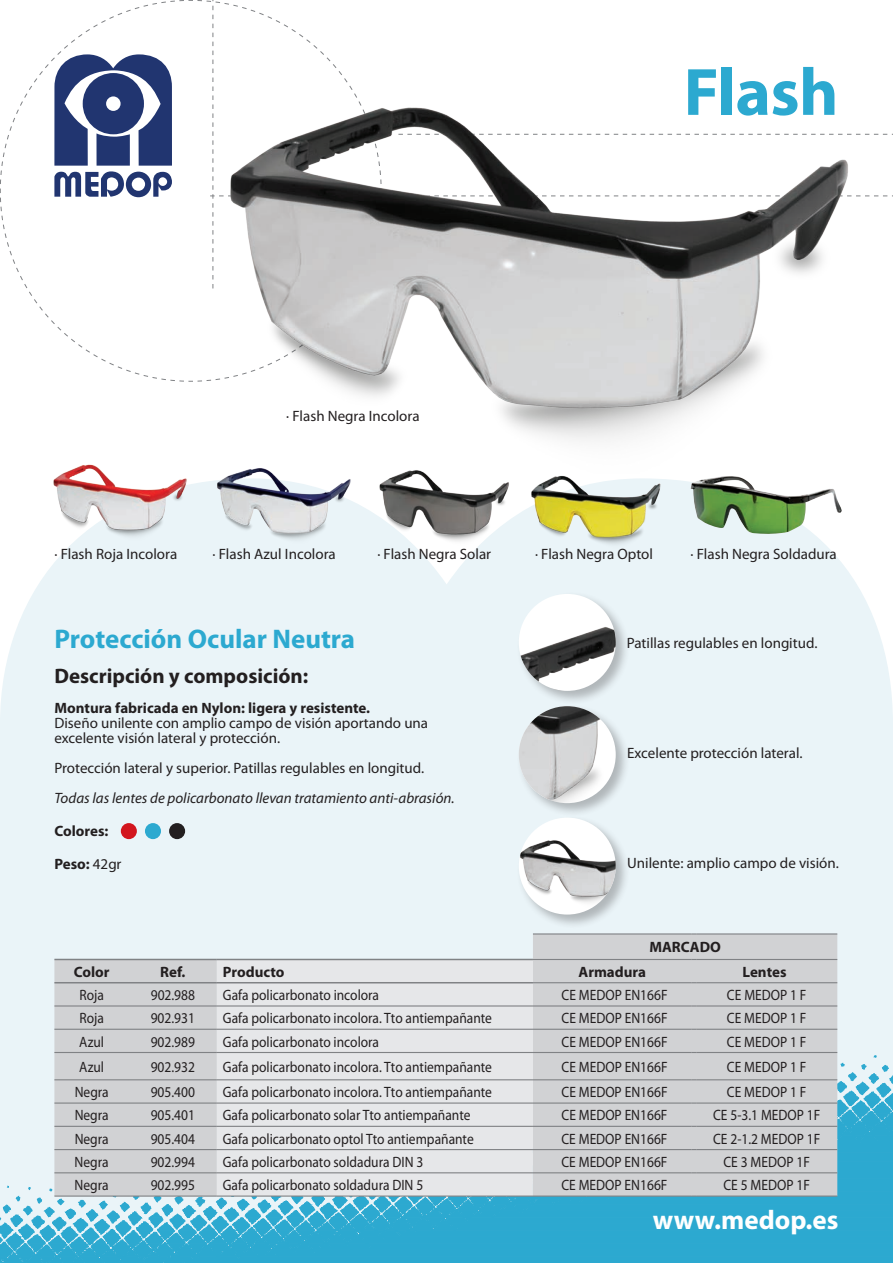
<style>
.page{position:relative;width:893px;height:1263px;background:#fff}
.page>*{position:absolute;margin:0;border:0;box-sizing:border-box;transform-origin:0 0}
.t1{font:700 67.5px "Myriad Pro";letter-spacing:-.01em;color:#2ca9d0}
.t2{font:700 27px "Myriad Pro";color:#2ca9d0}
.t3{font:700 27px "Myriad Pro";color:#fff}
.t4{font:700 21px "Myriad Pro";color:#231f20}
.t5{font:15px "Myriad Pro";color:#231f20;scale:.9 1}
.t6{font:15px/15px "Myriad Pro";color:#231f20}
.t7{font:italic 15px "Myriad Pro";color:#231f20}
.t8{font:700 15px "Myriad Pro";color:#231f20}
.s1{font-weight:700}
.s2{font-weight:400}
</style>
<div class="page">
<div style="left:0;top:479px;width:893px;height:573px;background:#eaf4f8"></div>
<div style="left:121px;top:823px;width:16px;height:16px;background:#d2161e;border-radius:50%"></div>
<div style="left:145px;top:823px;width:16px;height:16px;background:#2ca9d0;border-radius:50%"></div>
<div style="left:169px;top:823px;width:16px;height:16px;background:#231f20;border-radius:50%"></div>
<svg style="left:0;top:0;width:184px;height:382px"></svg>
<div style="left:83px;top:73px;width:61px;height:61px;background:#213570;border-radius:50%"></div>
<div style="left:106px;top:96px;width:15px;height:15px;background:#fff;border-radius:50%"></div>
<svg style="left:54px;top:934px;width:783px;height:118px;background:#d4d7d9"></svg>
<div style="left:217px;top:960px;width:316px;height:92px;background:#e6e7e9"></div>
<hr style="left:533px;top:933px;width:159px;height:1px;background:#808285">
<hr style="left:696px;top:933px;width:141px;height:1px;background:#808285">
<hr style="left:533px;top:959px;width:159px;height:1px;background:#808285">
<hr style="left:696px;top:959px;width:141px;height:1px;background:#808285">
<hr style="left:533px;top:982px;width:159px;height:1px;background:#808285">
<hr style="left:696px;top:982px;width:141px;height:1px;background:#808285">
<hr style="left:54px;top:1005px;width:75px;height:1px;background:#808285">
<hr style="left:129px;top:1005px;width:88px;height:1px;background:#808285">
<hr style="left:217px;top:1005px;width:316px;height:1px;background:#808285">
<hr style="left:533px;top:1005px;width:159px;height:1px;background:#808285">
<hr style="left:696px;top:1005px;width:141px;height:1px;background:#808285">
<hr style="left:54px;top:1029px;width:75px;height:1px;background:#808285">
<hr style="left:129px;top:1029px;width:88px;height:1px;background:#808285">
<hr style="left:217px;top:1029px;width:316px;height:1px;background:#808285">
<hr style="left:533px;top:1029px;width:159px;height:1px;background:#808285">
<hr style="left:696px;top:1029px;width:141px;height:1px;background:#808285">
<svg style="left:0;top:1052px;width:893px;height:211px;background:#a5ccd9"></svg>
<hr style="left:696px;top:1195px;width:141px;height:2px;background:#808285">
<hr style="left:54px;top:982px;width:75px;height:1px;background:#808285">
<hr style="left:129px;top:982px;width:88px;height:1px;background:#808285">
<hr style="left:217px;top:982px;width:316px;height:1px;background:#808285">
<hr style="left:129px;top:959px;width:88px;height:1px;background:#808285">
<hr style="left:54px;top:959px;width:75px;height:1px;background:#808285">
<hr style="left:217px;top:959px;width:316px;height:1px;background:#808285">
<div style="left:517px;top:592px;width:113px;height:113px;background:#231f20;opacity:.29"></div>
<div style="left:519px;top:594px;width:97px;height:97px;background:#fff;border-radius:50%"></div>
<img style="left:519px;top:618px;width:97px;height:73px">
<div style="left:517px;top:815px;width:113px;height:114px;background:#231f20;opacity:.29"></div>
<div style="left:519px;top:818px;width:97px;height:96px;background:#fff;border-radius:50%"></div>
<img style="left:519px;top:839px;width:97px;height:70px">
<div style="left:517px;top:704px;width:113px;height:113px;background:#231f20;opacity:.29"></div>
<img style="left:519px;top:706px;width:97px;height:97px;border-radius:48px">
<img style="left:221px;top:101px;width:638px;height:340px">
<img style="left:214px;top:468px;width:139px;height:77px">
<img style="left:529px;top:476px;width:134px;height:74px">
<img style="left:691px;top:476px;width:151px;height:58px">
<img style="left:51px;top:464px;width:140px;height:78px">
<img style="left:377px;top:470px;width:139px;height:77px">
<p class="t6" style="left:286px;top:408px;width:135px">· Flash Negra Incolora</p>
<p class="t1" style="left:684px;top:48px;width:156px">Flash</p>
<p class="t6" style="left:55px;top:546px;width:124px">· Flash Roja Incolora</p>
<p class="t6" style="left:213px;top:546px;width:125px">· Flash Azul Incolora</p>
<p class="t6" style="left:377px;top:546px;width:115px">· Flash Negra Solar</p>
<p class="t6" style="left:535px;top:546px;width:119px">· Flash Negra Optol</p>
<p class="t6" style="left:691px;top:546px;width:148px">· Flash Negra Soldadura</p>
<p class="t2" style="left:54px;top:621px;width:302px">Protección Ocular Neutra</p>
<p class="t4" style="left:54px;top:662px;width:255px">Descripción y composición:</p>
<p class="t6" style="left:54px;top:700px;width:375px"><span class="s1">Montura fabricada en Nylon: ligera y resistente.<br></span>Diseño unilente con amplio campo de visión aportando una excelente visión lateral y protección.</p>
<p class="t6" style="left:54px;top:760px;width:371px">Protección lateral y superior. Patillas regulables en longitud.</p>
<p class="t7" style="left:54px;top:789px;width:402px">Todas las lentes de policarbonato llevan tratamiento anti-abrasión.</p>
<p class="t8" style="left:54px;top:821px;width:55px">Colores:</p>
<p class="t8" style="left:54px;top:854px;width:69px">Peso: <span class="s2">42gr</span></p>
<p class="t6" style="left:627px;top:635px;width:192px">Patillas regulables en longitud.</p>
<p class="t6" style="left:627px;top:746px;width:177px">Excelente protección lateral.</p>
<p class="t6" style="left:627px;top:855px;width:213px">Unilente: amplio campo de visión.</p>
<p class="t8" style="left:649px;top:937px;width:73px">MARCADO</p>
<p class="t8" style="left:74px;top:962px;width:37px">Color</p>
<p class="t8" style="left:160px;top:962px;width:27px">Ref.</p>
<p class="t8" style="left:223px;top:962px;width:63px">Producto</p>
<p class="t8" style="left:579px;top:962px;width:69px">Armadura</p>
<p class="t8" style="left:742px;top:962px;width:46px">Lentes</p>
<p class="t5" style="left:79px;top:986px;width:29px">Roja</p>
<p class="t5" style="left:151px;top:986px;width:51px">902.988</p>
<p class="t5" style="left:223px;top:986px;width:175px">Gafa policarbonato incolora</p>
<p class="t5" style="left:561px;top:986px;width:119px">CE MEDOP EN166F</p>
<p class="t5" style="left:727px;top:986px;width:90px">CE MEDOP 1 F</p>
<p class="t5" style="left:79px;top:1009px;width:29px">Roja</p>
<p class="t5" style="left:151px;top:1009px;width:51px">902.931</p>
<p class="t5" style="left:223px;top:1009px;width:301px">Gafa policarbonato incolora. Tto antiempañante</p>
<p class="t5" style="left:561px;top:1009px;width:119px">CE MEDOP EN166F</p>
<p class="t5" style="left:727px;top:1009px;width:90px">CE MEDOP 1 F</p>
<p class="t5" style="left:79px;top:1032px;width:29px">Azul</p>
<p class="t5" style="left:151px;top:1032px;width:51px">902.989</p>
<p class="t5" style="left:223px;top:1032px;width:175px">Gafa policarbonato incolora</p>
<p class="t5" style="left:561px;top:1032px;width:119px">CE MEDOP EN166F</p>
<p class="t5" style="left:727px;top:1032px;width:90px">CE MEDOP 1 F</p>
<p class="t5" style="left:79px;top:1057px;width:29px">Azul</p>
<p class="t5" style="left:151px;top:1057px;width:51px">902.932</p>
<p class="t5" style="left:223px;top:1057px;width:301px">Gafa policarbonato incolora. Tto antiempañante</p>
<p class="t5" style="left:561px;top:1057px;width:119px">CE MEDOP EN166F</p>
<p class="t5" style="left:727px;top:1057px;width:90px">CE MEDOP 1 F</p>
<p class="t5" style="left:75px;top:1083px;width:39px">Negra</p>
<p class="t5" style="left:151px;top:1083px;width:51px">905.400</p>
<p class="t5" style="left:223px;top:1083px;width:301px">Gafa policarbonato incolora. Tto antiempañante</p>
<p class="t5" style="left:561px;top:1083px;width:119px">CE MEDOP EN166F</p>
<p class="t5" style="left:727px;top:1083px;width:90px">CE MEDOP 1 F</p>
<p class="t5" style="left:75px;top:1106px;width:39px">Negra</p>
<p class="t5" style="left:151px;top:1106px;width:51px">905.401</p>
<p class="t5" style="left:223px;top:1106px;width:277px">Gafa policarbonato solar Tto antiempañante</p>
<p class="t5" style="left:561px;top:1106px;width:119px">CE MEDOP EN166F</p>
<p class="t5" style="left:713px;top:1106px;width:121px">CE 5-3.1 MEDOP 1F</p>
<p class="t5" style="left:75px;top:1129px;width:39px">Negra</p>
<p class="t5" style="left:151px;top:1129px;width:51px">905.404</p>
<p class="t5" style="left:223px;top:1129px;width:280px">Gafa policarbonato optol Tto antiempañante</p>
<p class="t5" style="left:561px;top:1129px;width:119px">CE MEDOP EN166F</p>
<p class="t5" style="left:713px;top:1129px;width:121px">CE 2-1.2 MEDOP 1F</p>
<p class="t5" style="left:75px;top:1152px;width:39px">Negra</p>
<p class="t5" style="left:151px;top:1152px;width:51px">902.994</p>
<p class="t5" style="left:223px;top:1152px;width:224px">Gafa policarbonato soldadura DIN 3</p>
<p class="t5" style="left:561px;top:1152px;width:119px">CE MEDOP EN166F</p>
<p class="t5" style="left:723px;top:1152px;width:98px">CE 3 MEDOP 1F</p>
<p class="t5" style="left:75px;top:1176px;width:39px">Negra</p>
<p class="t5" style="left:151px;top:1176px;width:51px">902.995</p>
<p class="t5" style="left:223px;top:1176px;width:224px">Gafa policarbonato soldadura DIN 5</p>
<p class="t5" style="left:561px;top:1176px;width:119px">CE MEDOP EN166F</p>
<p class="t5" style="left:723px;top:1176px;width:98px">CE 5 MEDOP 1F</p>
<p class="t3" style="left:653px;top:1202px;width:187px">www.medop.es</p>
</div>
